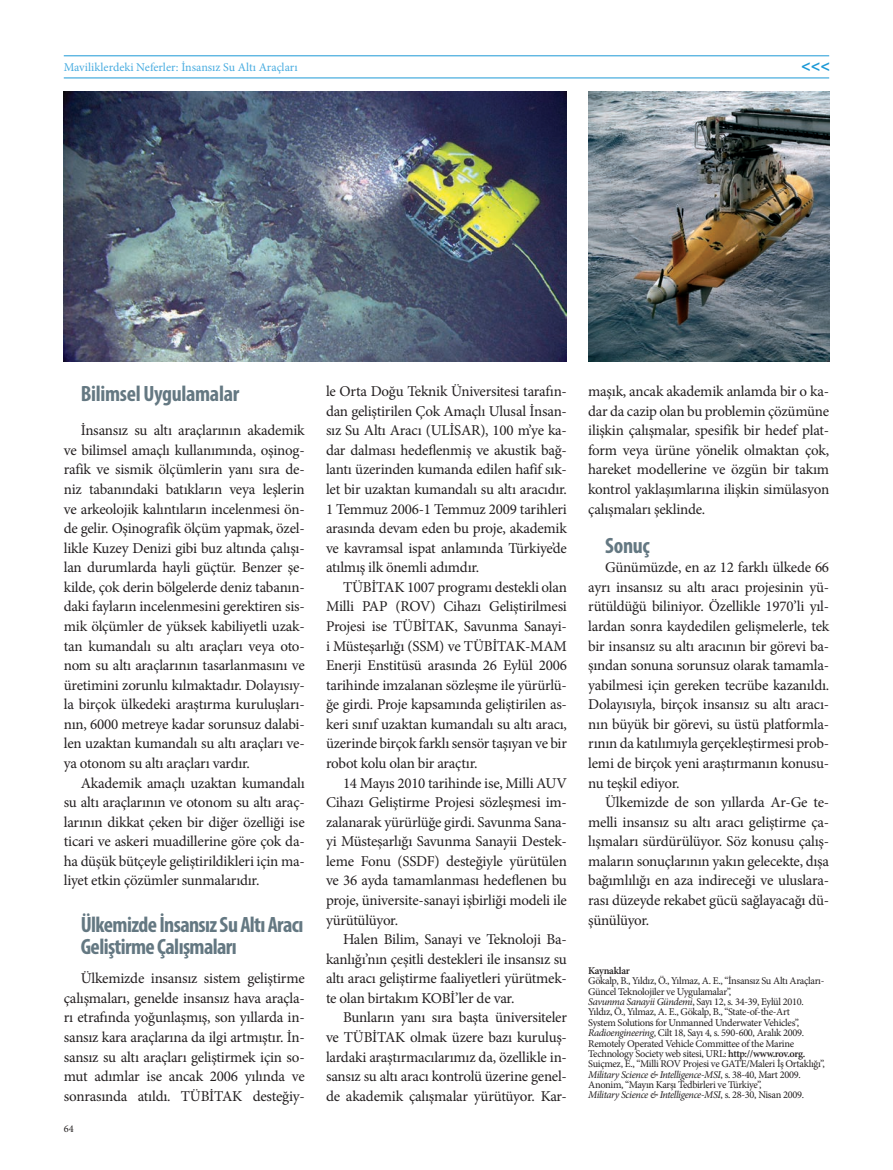
<style>
.page{position:relative;width:893px;height:1170px;background:#fff}
.page>*{position:absolute;margin:0;border:0;box-sizing:border-box;transform-origin:0 0}
.t1{font:700 condensed 22.2px/22.2px "Myriad Pro";letter-spacing:-.03em;color:#647882}
.t2{font:700 16.2px "Myriad Pro";color:#1d99d6}
.t3{font:15px/19.5px "Minion Pro";letter-spacing:-.015em;color:#231f20;text-align:justify}
.t4{font:12px "Minion Pro";color:#48ace0}
.t5{font:10.35px/10.4px "Minion Pro";letter-spacing:-.03em;color:#231f20}
.t6{font:600 10.35px "Minion Pro";letter-spacing:-.03em;color:#231f20}
.s1{font-style:italic}
.s2{font-weight:600}
</style>
<div class="page">
<hr style="left:64px;top:56px;width:765px;height:1px;background:#1d99d6">
<hr style="left:64px;top:78px;width:765px;height:1px;background:#1d99d6">
<img style="left:64px;top:91px;width:503px;height:270px">
<img style="left:588px;top:91px;width:241px;height:270px">
<p class="t4" style="left:64px;top:59px;width:235px">Maviliklerdeki Neferler: İnsansız Su Altı Araçları</p>
<p class="t2" style="left:801px;top:55px;width:30px">&lt;&lt;&lt;</p>
<h1 class="t1" style="left:81px;top:382px;width:160px">Bilimsel Uygulamalar</h1>
<p class="t3" style="left:64px;top:421px;width:242px;text-indent:17px">İnsansız su altı araçlarının akademik ve bilimsel amaçlı kullanımında, oşinog&shy;rafik ve sismik ölçümlerin yanı sıra de&shy;niz tabanındaki batıkların veya leşlerin ve arkeolojik kalıntıların incelenmesi ön&shy;de gelir. Oşinografik ölçüm yapmak, özel&shy;likle Kuzey Denizi gibi buz altında çalışı&shy;lan durumlarda hayli güçtür. Benzer şe&shy;kilde, çok derin bölgelerde deniz tabanın&shy;daki fayların incelenmesini gerektiren sis&shy;mik ölçümler de yüksek kabiliyetli uzak&shy;tan kumandalı su altı araçları veya oto&shy;nom su altı araçlarının tasarlanmasını ve üretimini zorunlu kılmaktadır. Dolayısıy&shy;la birçok ülkedeki araştırma kuruluşları&shy;nın, 6000 metreye kadar sorunsuz dalabi&shy;len uzaktan kumandalı su altı araçları ve&shy;ya otonom su altı araçları vardır.</p>
<p class="t3" style="left:64px;top:773px;width:242px;text-indent:17px">Akademik amaçlı uzaktan kumandalı su altı araçlarının ve otonom su altı araç&shy;larının dikkat çeken bir diğer özelliği ise ticari ve askeri muadillerine göre çok da&shy;ha düşük bütçeyle geliştirildikleri için ma&shy;liyet etkin çözümler sunmalarıdır.</p>
<h1 class="t1" style="left:81px;top:912px;width:224px">Ülkemizde İnsansız Su Altı Aracı<br>Geliştirme Çalışmaları</h1>
<p class="t3" style="left:64px;top:968px;width:242px;text-indent:17px">Ülkemizde insansız sistem geliştirme çalışmaları, genelde insansız hava araçla&shy;rı etrafında yoğunlaşmış, son yıllarda in&shy;sansız kara araçlarına da ilgi artmıştır. İn&shy;sansız su altı araçları geliştirmek için so&shy;mut adımlar ise ancak 2006 yılında ve sonrasında atıldı. TÜBİTAK desteğiy-</p>
<p class="t5" style="left:64px;top:1123px;width:11px">64</p>
<p class="t3" style="left:326px;top:381px;width:242px">le Orta Doğu Teknik Üniversitesi tarafın&shy;dan geliştirilen Çok Amaçlı Ulusal İnsan&shy;sız Su Altı Aracı (ULİSAR), 100 m’ye ka&shy;dar dalması hedeflenmiş ve akustik bağ&shy;lantı üzerinden kumanda edilen hafif sık&shy;let bir uzaktan kumandalı su altı aracıdır.<br>1 Temmuz 2006-1 Temmuz 2009 tarihleri arasında devam eden bu proje, akademik ve kavramsal ispat anlamında Türkiye’de atılmış ilk önemli adımdır.</p>
<p class="t3" style="left:326px;top:577px;width:242px;text-indent:17px">TÜBİTAK 1007 programı destekli olan Milli PAP (ROV) Cihazı Geliştirilmesi Projesi ise TÜBİTAK, Savunma Sanayi&shy;i Müsteşarlığı (SSM) ve TÜBİTAK-MAM Enerji Enstitüsü arasında 26 Eylül 2006 tarihinde imzalanan sözleşme ile yürürlü&shy;ğe girdi. Proje kapsamında geliştirilen as&shy;keri sınıf uzaktan kumandalı su altı aracı, üzerinde birçok farklı sensör taşıyan ve bir robot kolu olan bir araçtır.</p>
<p class="t3" style="left:326px;top:773px;width:242px;text-indent:17px">14 Mayıs 2010 tarihinde ise, Milli AUV Cihazı Geliştirme Projesi sözleşmesi im&shy;zalanarak yürürlüğe girdi. Savunma Sana&shy;yi Müsteşarlığı Savunma Sanayii Destek&shy;leme Fonu (SSDF) desteğiyle yürütülen ve 36 ayda tamamlanması hedeflenen bu proje, üniversite-sanayi işbirliği modeli ile yürütülüyor.</p>
<p class="t3" style="left:326px;top:929px;width:242px;text-indent:17px">Halen Bilim, Sanayi ve Teknoloji Ba&shy;kanlığı’nın çeşitli destekleri ile insansız su altı aracı geliştirme faaliyetleri yürütmek&shy;te olan birtakım KOBİ’ler de var.</p>
<p class="t3" style="left:326px;top:1007px;width:242px;text-indent:17px">Bunların yanı sıra başta üniversiteler ve TÜBİTAK olmak üzere bazı kuruluş&shy;lardaki araştırmacılarımız da, özellikle in&shy;sansız su altı aracı kontrolü üzerine genel&shy;de akademik çalışmalar yürütüyor. Kar-</p>
<p class="t3" style="left:588px;top:381px;width:242px">maşık, ancak akademik anlamda bir o ka&shy;dar da cazip olan bu problemin çözümüne ilişkin çalışmalar, spesifik bir hedef plat&shy;form veya ürüne yönelik olmaktan çok, hareket modellerine ve özgün bir takım kontrol yaklaşımlarına ilişkin simülasyon çalışmaları şeklinde.</p>
<h1 class="t1" style="left:605px;top:533px;width:46px">Sonuç</h1>
<p class="t3" style="left:588px;top:557px;width:242px;text-indent:17px">Günümüzde, en az 12 farklı ülkede 66 ayrı insansız su altı aracı projesinin yü&shy;rütüldüğü biliniyor. Özellikle 1970’li yıl&shy;lardan sonra kaydedilen gelişmelerle, tek bir insansız su altı aracının bir görevi ba&shy;şından sonuna sorunsuz olarak tamamla&shy;yabilmesi için gereken tecrübe kazanıldı.<br>Dolayısıyla, birçok insansız su altı aracı&shy;nın büyük bir görevi, su üstü platformla&shy;rının da katılımıyla gerçekleştirmesi prob&shy;lemi de birçok yeni araştırmanın konusu&shy;nu teşkil ediyor.</p>
<p class="t3" style="left:588px;top:792px;width:242px;text-indent:17px">Ülkemizde de son yıllarda Ar-Ge te&shy;melli insansız su altı aracı geliştirme ça&shy;lışmaları sürdürülüyor. Söz konusu çalış&shy;maların sonuçlarının yakın gelecekte, dışa bağımlılığı en aza indireceği ve uluslara&shy;rası düzeyde rekabet gücü sağlayacağı dü&shy;şünülüyor.</p>
<p class="t6" style="left:588px;top:963px;width:43px">Kaynaklar</p>
<p class="t5" style="left:588px;top:975px;width:238px">Gökalp, B., Yıldız, Ö., Yılmaz, A. E., “İnsansız Su Altı Araçları-Güncel Teknolojiler ve Uygulamalar”,<br><span class="s1">Savunma Sanayii Gündemi</span>, Sayı 12, s. 34-39, Eylül 2010.<br>Yıldız, Ö., Yılmaz, A. E., Gökalp, B., “State-of-the-Art<br>System Solutions for Unmanned Underwater Vehicles”, <span class="s1">Radioengineering</span>, Cilt 18, Sayı 4, s. 590-600, Aralık 2009.<br>Remotely Operated Vehicle Committee of the Marine Technology Society web sitesi, URL: <span class="s2">http://www.rov.org.<br></span>Suiçmez, E., “Milli ROV Projesi ve GATE/Maleri İş Ortaklığı”, <span class="s1">Military Science &amp; Intelligence-MSI</span>, s. 38-40, Mart 2009.<br>Anonim, “Mayın Karşı Tedbirleri ve Türkiye”,<br><span class="s1">Military Science &amp; Intelligence-MSI</span>, s. 28-30, Nisan 2009.</p>
</div>
